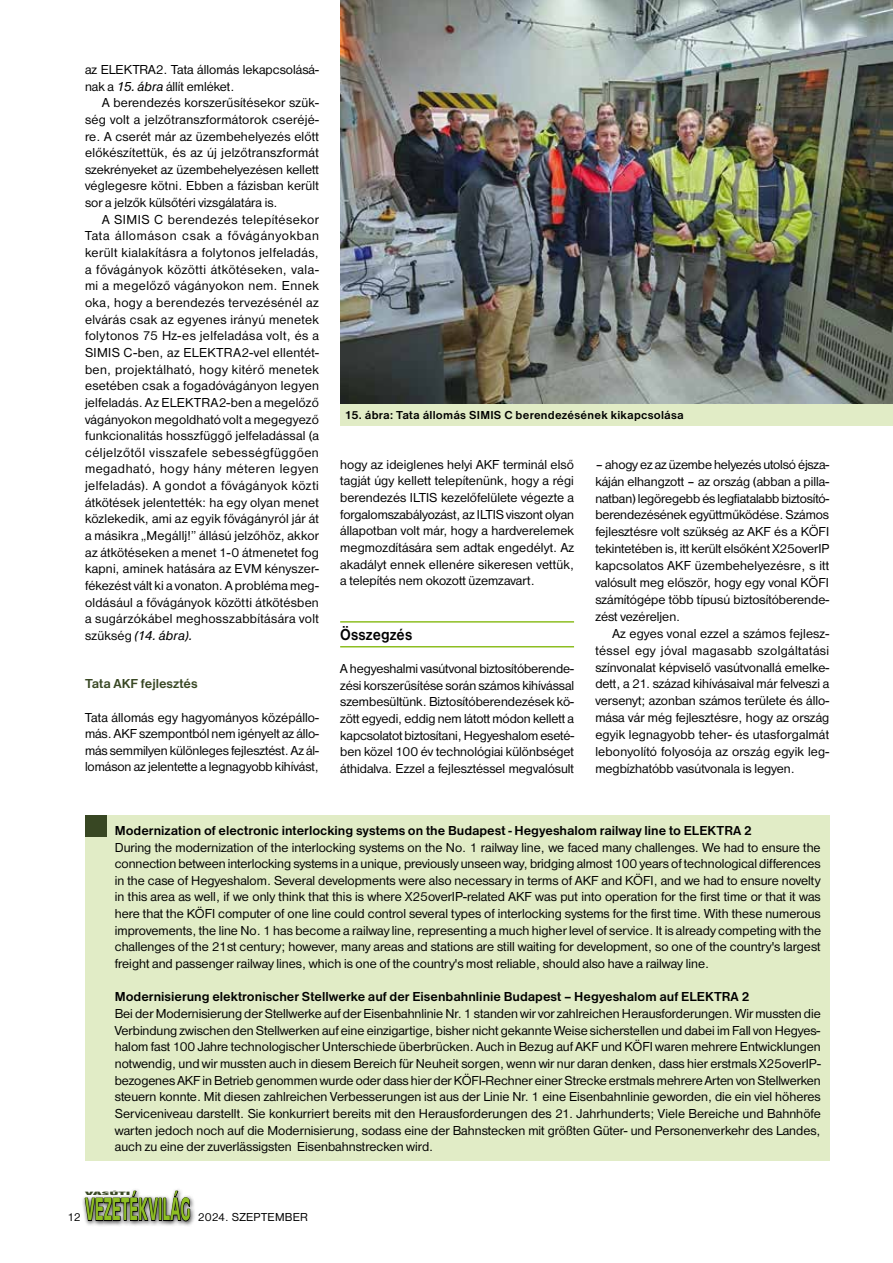
<style>
.page{position:relative;width:893px;height:1263px;background:#fff}
.page>*{position:absolute;margin:0;border:0;box-sizing:border-box;transform-origin:0 0}
.t1{font:700 30px "H Antique Olive";letter-spacing:-.005em;color:#8dbe22;scale:.5 1}
.t2{font:700 16.5px "Nimbus San DEE";letter-spacing:.005em;color:#000;scale:.9 1}
.t3{font:13.5px/16.6px "Nimbus San DEE";color:#000;text-align:justify}
.t4{font:700 13.5px "Nimbus San DEE";color:#000}
.t5{font:700 13.5px "Nimbus San DEE";color:#384723}
.t6{font:700 12px "Nimbus San DEE";letter-spacing:.02em;color:#000}
.t7{font:12px "Nimbus San DEE";letter-spacing:.01em;color:#000}
.t8{font:700 condensed 4.5px "H Antique Olive";color:#384723;scale:4 1}
.s1{font-style:italic}
</style>
<div class="page">
<div style="left:81px;top:1187px;width:114px;height:40px;background:#000;opacity:.75"></div>
<svg style="left:84px;top:1190px;width:107px;height:37px"></svg>
<div style="left:85px;top:815px;width:744px;height:346px;background:#e1ecc6"></div>
<div style="left:85px;top:815px;width:21px;height:21px;background:#384723"></div>
<hr style="left:340px;top:621px;width:234px;height:2px;background:#8dbe22">
<hr style="left:340px;top:646px;width:234px;height:1px;background:#8dbe22">
<div style="left:340px;top:404px;width:553px;height:22px;background:#e1ecc6"></div>
<img style="left:340px;top:0;width:553px;height:404px">
<p class="t3" style="left:85px;top:61px;width:235px">az ELEKTRA2. Tata állomás lekapcsolásá&shy;nak a <span class="s1">15. ábra</span> állít emléket.</p>
<p class="t3" style="left:85px;top:95px;width:235px;text-indent:17px">A berendezés korszerűsítésekor szük&shy;ség volt a jelzőtranszformátorok cseréjé&shy;re. A cserét már az üzembehelyezés előtt előkészítettük, és az új jelzőtranszformát szekrényeket az üzembehelyezésen kellett véglegesre kötni. Ebben a fázisban került sor a jelzők külsőtéri vizsgálatára is.</p>
<p class="t3" style="left:85px;top:211px;width:235px;text-indent:17px">A SIMIS C berendezés telepítésekor Tata állomáson csak a fővágányokban került kialakításra a folytonos jelfeladás, a fővágányok közötti átkötéseken, vala&shy;mi a megelőző vágányokon nem. Ennek oka, hogy a berendezés tervezésénél az elvárás csak az egyenes irányú menetek folytonos 75 Hz-es jelfeladása volt, és a SIMIS C-ben, az ELEKTRA2-vel ellentét&shy;ben, projektálható, hogy kitérő menetek esetében csak a fogadóvágányon legyen jelfeladás. Az ELEKTRA2-ben a megelőző vágányokon megoldható volt a megegyező funkcionalitás hosszfüggő jelfeladással (a céljelzőtől visszafele sebességfüggően megadható, hogy hány méteren legyen jelfeladás). A gondot a fővágányok közti átkötések jelentették: ha egy olyan menet közlekedik, ami az egyik fővágányról jár át a másikra „Megállj!” állású jelzőhöz, akkor az átkötéseken a menet 1-0 átmenetet fog kapni, aminek hatására az EVM kényszer&shy;fékezést vált ki a vonaton. A probléma meg&shy;oldásául a fővágányok közötti átkötésben a sugárzókábel meghosszabbítására volt szükség <span class="s1">(14. ábra).</span></p>
<p class="t5" style="left:85px;top:676px;width:114px">Tata AKF fejlesztés</p>
<p class="t3" style="left:85px;top:709px;width:235px">Tata állomás egy hagyományos középállo&shy;más. AKF szempontból nem igényelt az állo&shy;más semmilyen különleges fejlesztést. Az ál&shy;lomáson az jelentette a legnagyobb kihívást,</p>
<p class="t6" style="left:344px;top:409px;width:341px">15. ábra: Tata állomás SIMIS C berendezésének kikapcsolása</p>
<p class="t3" style="left:340px;top:456px;width:236px">hogy az ideiglenes helyi AKF terminál első tagját úgy kellett telepítenünk, hogy a régi berendezés ILTIS kezelőfelülete végezte a forgalomszabályozást, az ILTIS viszont olyan állapotban volt már, hogy a hardverelemek megmozdítására sem adtak engedélyt. Az akadályt ennek ellenére sikeresen vettük, a telepítés nem okozott üzemzavart.</p>
<p class="t2" style="left:340px;top:625px;width:82px">Összegzés</p>
<p class="t3" style="left:340px;top:660px;width:236px">A hegyeshalmi vasútvonal biztosítóberende&shy;zési korszerűsítése során számos kihívással szembesültünk. Biztosítóberendezések kö&shy;zött egyedi, eddig nem látott módon kellett a kapcsolatot biztosítani, Hegyeshalom eseté&shy;ben közel 100 év technológiai különbséget áthidalva. Ezzel a fejlesztéssel megvalósult</p>
<p class="t3" style="left:595px;top:456px;width:236px">– ahogy ez az üzembe helyezés utolsó éjsza&shy;káján elhangzott – az ország (abban a pilla&shy;natban) legöregebb és legfiatalabb biztosító&shy;berendezésének együttműködése. Számos fejlesztésre volt szükség az AKF és a KÖFI tekintetében is, itt került elsőként X25overIP kapcsolatos AKF üzembehelyezésre, s itt valósult meg először, hogy egy vonal KÖFI számítógépe több típusú biztosítóberende&shy;zést vezéreljen.</p>
<p class="t3" style="left:595px;top:625px;width:235px;text-indent:17px">Az egyes vonal ezzel a számos fejlesz&shy;téssel egy jóval magasabb szolgáltatási színvonalat képviselő vasútvonallá emelke&shy;dett, a 21. század kihívásaival már felveszi a versenyt; azonban számos területe és állo&shy;mása vár még fejlesztésre, hogy az ország egyik legnagyobb teher- és utasforgalmát lebonyolító folyosója az ország egyik leg&shy;megbízhatóbb vasútvonala is legyen.</p>
<p class="t4" style="left:115px;top:823px;width:639px">Modernization of electronic interlocking systems on the Budapest - Hegyeshalom railway line to ELEKTRA 2</p>
<p class="t3" style="left:115px;top:839px;width:708px">During the modernization of the interlocking systems on the No. 1 railway line, we faced many challenges. We had to ensure the connection between interlocking systems in a unique, previously unseen way, bridging almost 100 years of technological differences in the case of Hegyeshalom. Several developments were also necessary in terms of AKF and KÖFI, and we had to ensure novelty in this area as well, if we only think that this is where X25overIP-related AKF was put into operation for the first time or that it was here that the KÖFI computer of one line could control several types of interlocking systems for the first time. With these numerous improvements, the line No. 1 has become a railway line, representing a much higher level of service. It is already competing with the challenges of the 21st century; however, many areas and stations are still waiting for development, so one of the country's largest freight and passenger railway lines, which is one of the country's most reliable, should also have a railway line.</p>
<p class="t4" style="left:115px;top:989px;width:636px">Modernisierung elektronischer Stellwerke auf der Eisenbahnlinie Budapest – Hegyeshalom auf ELEKTRA 2</p>
<p class="t3" style="left:115px;top:1005px;width:708px">Bei der Modernisierung der Stellwerke auf der Eisenbahnlinie Nr. 1 standen wir vor zahlreichen Herausforderungen. Wir mussten die Verbindung zwischen den Stellwerken auf eine einzigartige, bisher nicht gekannte Weise sicherstellen und dabei im Fall von Hegyes&shy;halom fast 100 Jahre technologischer Unterschiede überbrücken. Auch in Bezug auf AKF und KÖFI waren mehrere Entwicklungen notwendig, und wir mussten auch in diesem Bereich für Neuheit sorgen, wenn wir nur daran denken, dass hier erstmals X25overIP&shy;bezogenes AKF in Betrieb genommen wurde oder dass hier der KÖFI-Rechner einer Strecke erstmals mehrere Arten von Stellwerken steuern konnte. Mit diesen zahlreichen Verbesserungen ist aus der Linie Nr. 1 eine Eisenbahnlinie geworden, die ein viel höheres Serviceniveau darstellt. Sie konkurriert bereits mit den Herausforderungen des 21. Jahrhunderts; Viele Bereiche und Bahnhöfe warten jedoch noch auf die Modernisierung, sodass eine der Bahnstecken mit größten Güter- und Personenverkehr des Landes, auch zu eine der zuverlässigsten Eisenbahnstrecken wird.</p>
<p class="t8" style="left:85px;top:1191px;width:13px">VASÚTI</p>
<h1 class="t1" style="left:85px;top:1191px;width:213px">VEZETÉKVILÁG</h1>
<p class="t7" style="left:68px;top:1210px;width:15px">12</p>
<p class="t7" style="left:198px;top:1210px;width:112px">2024. SZEPTEMBER</p>
</div>
